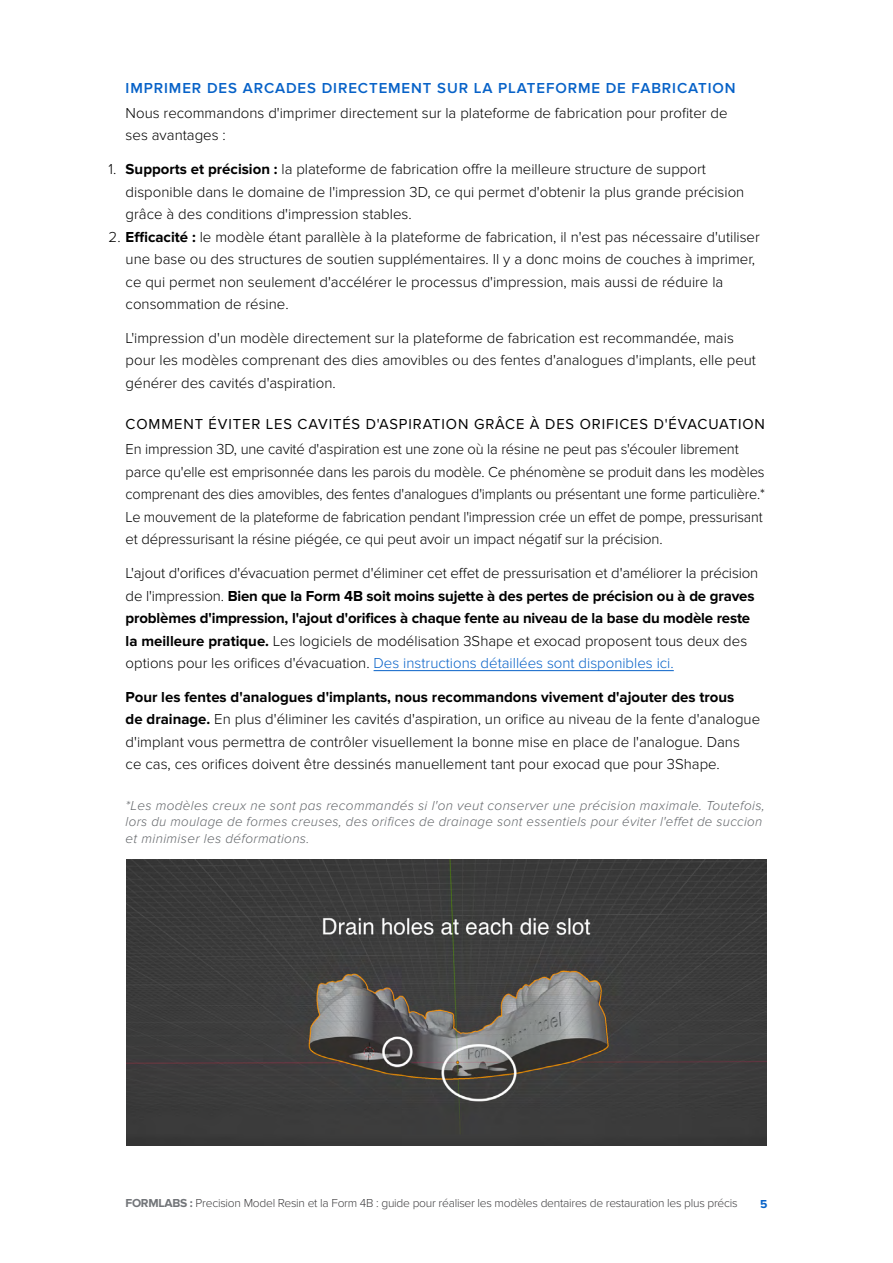
<style>
.page{position:relative;width:893px;height:1263px;background:#fff}
.page>*{position:absolute;margin:0;border:0;box-sizing:border-box;transform-origin:0 0}
.t1{font:300 15px/22.5px "Proxima Nova";color:#000}
.t2{font:15px "Proxima Nova";letter-spacing:.06em;color:#000}
.t3{font:600 15px "Proxima Nova";letter-spacing:.06em;color:#0762c8}
.t4{font:italic 300 13.5px/16.2px "Proxima Nova";letter-spacing:.025em;color:#63666a}
.t5{font:300 12px "Proxima Nova";letter-spacing:-.02em;color:#414042}
.t6{font:700 12px "Proxima Nova";color:#0762c8}
.s1{font-weight:700}
.s2{color:#0762c8}
.s3{font-weight:700;color:#727579}
</style>
<div class="page">
<hr style="left:374px;top:670px;width:300px;height:1px;background:#0762c8">
<img style="left:126px;top:859px;width:641px;height:286px">
<p class="t3" style="left:126px;top:79px;width:611px">IMPRIMER DES ARCADES DIRECTEMENT SUR LA PLATEFORME DE FABRICATION</p>
<p class="t1" style="left:126px;top:102px;width:603px">Nous recommandons d'imprimer directement sur la plateforme de fabrication pour profiter de ses avantages :</p>
<p class="t1" style="left:126px;top:158px;width:620px;text-indent:-17px">1. <span class="s1">Supports et précision :</span> la plateforme de fabrication offre la meilleure structure de support disponible dans le domaine de l'impression 3D, ce qui permet d'obtenir la plus grande précision grâce à des conditions d'impression stables.</p>
<p class="t1" style="left:126px;top:226px;width:636px;text-indent:-17px">2. <span class="s1">Efficacité :</span> le modèle étant parallèle à la plateforme de fabrication, il n'est pas nécessaire d'utiliser une base ou des structures de soutien supplémentaires. Il y a donc moins de couches à imprimer, ce qui permet non seulement d'accélérer le processus d'impression, mais aussi de réduire la consommation de résine.</p>
<p class="t1" style="left:126px;top:327px;width:632px">L'impression d'un modèle directement sur la plateforme de fabrication est recommandée, mais pour les modèles comprenant des dies amovibles ou des fentes d'analogues d'implants, elle peut générer des cavités d'aspiration.</p>
<p class="t2" style="left:126px;top:416px;width:641px">COMMENT ÉVITER LES CAVITÉS D'ASPIRATION GRÂCE À DES ORIFICES D'ÉVACUATION</p>
<p class="t1" style="left:126px;top:438px;width:641px">En impression 3D, une cavité d'aspiration est une zone où la résine ne peut pas s'écouler librement parce qu'elle est emprisonnée dans les parois du modèle. Ce phénomène se produit dans les modèles comprenant des dies amovibles, des fentes d'analogues d'implants ou présentant une forme particulière.* Le mouvement de la plateforme de fabrication pendant l'impression crée un effet de pompe, pressurisant et dépressurisant la résine piégée, ce qui peut avoir un impact négatif sur la précision.</p>
<p class="t1" style="left:126px;top:562px;width:634px">L'ajout d'orifices d'évacuation permet d'éliminer cet effet de pressurisation et d'améliorer la précision de l'impression. <span class="s1">Bien que la Form 4B soit moins sujette à des pertes de précision ou à de graves problèmes d'impression, l'ajout d'orifices à chaque fente au niveau de la base du modèle reste la meilleure pratique.</span> Les logiciels de modélisation 3Shape et exocad proposent tous deux des options pour les orifices d'évacuation. <span class="s2">Des instructions détaillées sont disponibles ici.</span></p>
<p class="t1" style="left:126px;top:686px;width:636px"><span class="s1">Pour les fentes d'analogues d'implants, nous recommandons vivement d'ajouter des trous<br>de drainage.</span> En plus d'éliminer les cavités d'aspiration, un orifice au niveau de la fente d'analogue d'implant vous permettra de contrôler visuellement la bonne mise en place de l'analogue. Dans<br>ce cas, ces orifices doivent être dessinés manuellement tant pour exocad que pour 3Shape.</p>
<p class="t4" style="left:126px;top:798px;width:641px">*Les modèles creux ne sont pas recommandés si l'on veut conserver une précision maximale. Toutefois, lors du moulage de formes creuses, des orifices de drainage sont essentiels pour éviter l'effet de succion et minimiser les déformations.</p>
<p class="t5" style="left:125px;top:1196px;width:614px"><span class="s3">FORMLABS :</span> Precision Model Resin et la Form 4B : guide pour réaliser les modèles dentaires de restauration les plus précis</p>
<p class="t6" style="left:760px;top:1197px;width:9px">5</p>
</div>
